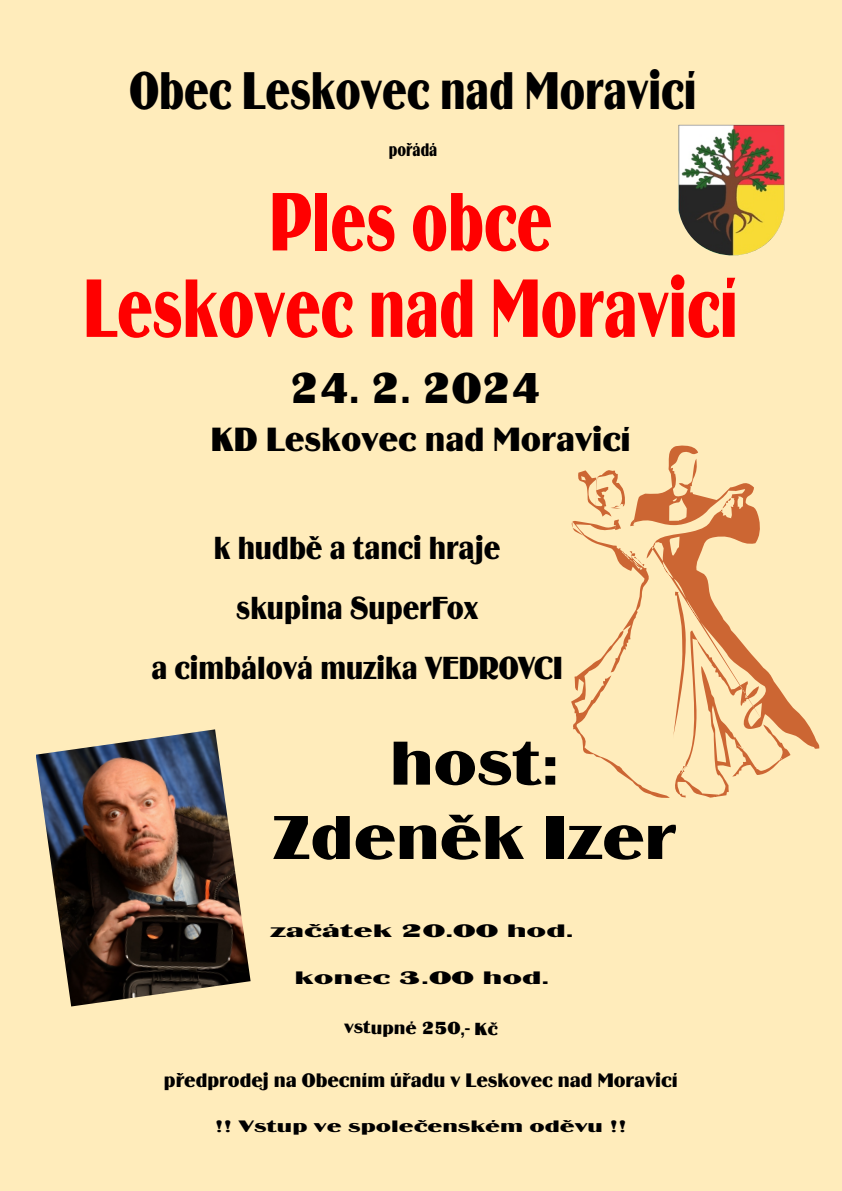
<style>
.page{position:relative;width:842px;height:1191px;background:#ffecbb}
.page>*{position:absolute;margin:0;border:0;box-sizing:border-box;transform-origin:0 0}
.t1{font:86.1px/86.4px "Binner DCE";color:#f00;text-align:center;scale:.72 1}
.t2{font:64.4px/74.3px "Binner DCE";color:#000;text-align:center;scale:1.15 1}
.t3{font:55.2px "Binner DCE";color:#000;scale:.78 1}
.t4{font:44.9px "Binner DCE";color:#000}
.t5{font:35px "Binner DCE";color:#000}
.t6{font:33.2px/59.9px "Binner DCE";color:#000;text-align:center;scale:.87 1}
.t7{font:20.4px "Binner DCE";color:#000}
.t8{font:18.9px "Binner DCE";color:#000;scale:.78 1}
.t9{font:18.8px "Binner DCE";color:#000;scale:1.78 1}
.t10{font:18.3px "Binner DCE";color:#000;scale:1.06 1}
.t11{font:17.3px "Binner DCE";color:#000;scale:1.5 1}
</style>
<div class="page">
<img style="left:678px;top:125px;width:106px;height:131px">
<img style="left:36px;top:729px;width:215px;height:277px">
<svg style="left:571px;top:445px;width:248px;height:353px"></svg>
<h3 class="t3" style="left:130px;top:67px;width:729px">Obec Leskovec nad Moravicí</h3>
<p class="t8" style="left:389px;top:142px;width:64px">poøádá</p>
<h1 class="t1" style="left:84px;top:184px;width:910px">Ples obce<br>Leskovec nad Moravicí</h1>
<h3 class="t4" style="left:290px;top:369px;width:253px">24. 2. 2024</h3>
<p class="t5" style="left:211px;top:424px;width:421px">KD Leskovec nad Moravicí</p>
<p class="t6" style="left:151px;top:520px;width:474px">k hudbì a tanci hraje<br>skupina SuperFox<br>a cimbálová muzika VEDROVCI</p>
<h2 class="t2" style="left:273px;top:730px;width:352px">host:<br>Zdenìk Izer</h2>
<p class="t9" style="left:270px;top:922px;width:172px">zaèátek 20.00 hod.</p>
<p class="t9" style="left:295px;top:969px;width:145px">konec 3.00 hod.</p>
<p class="t10" style="left:344px;top:1018px;width:146px;rotate:1deg">vstupné 250,- Kè</p>
<p class="t7" style="left:164px;top:1071px;width:515px">pøedprodej na Obecním úøadu v Leskovec nad Moravicí</p>
<p class="t11" style="left:215px;top:1118px;width:276px">!! Vstup ve spoleèenském odìvu !!</p>
</div>
